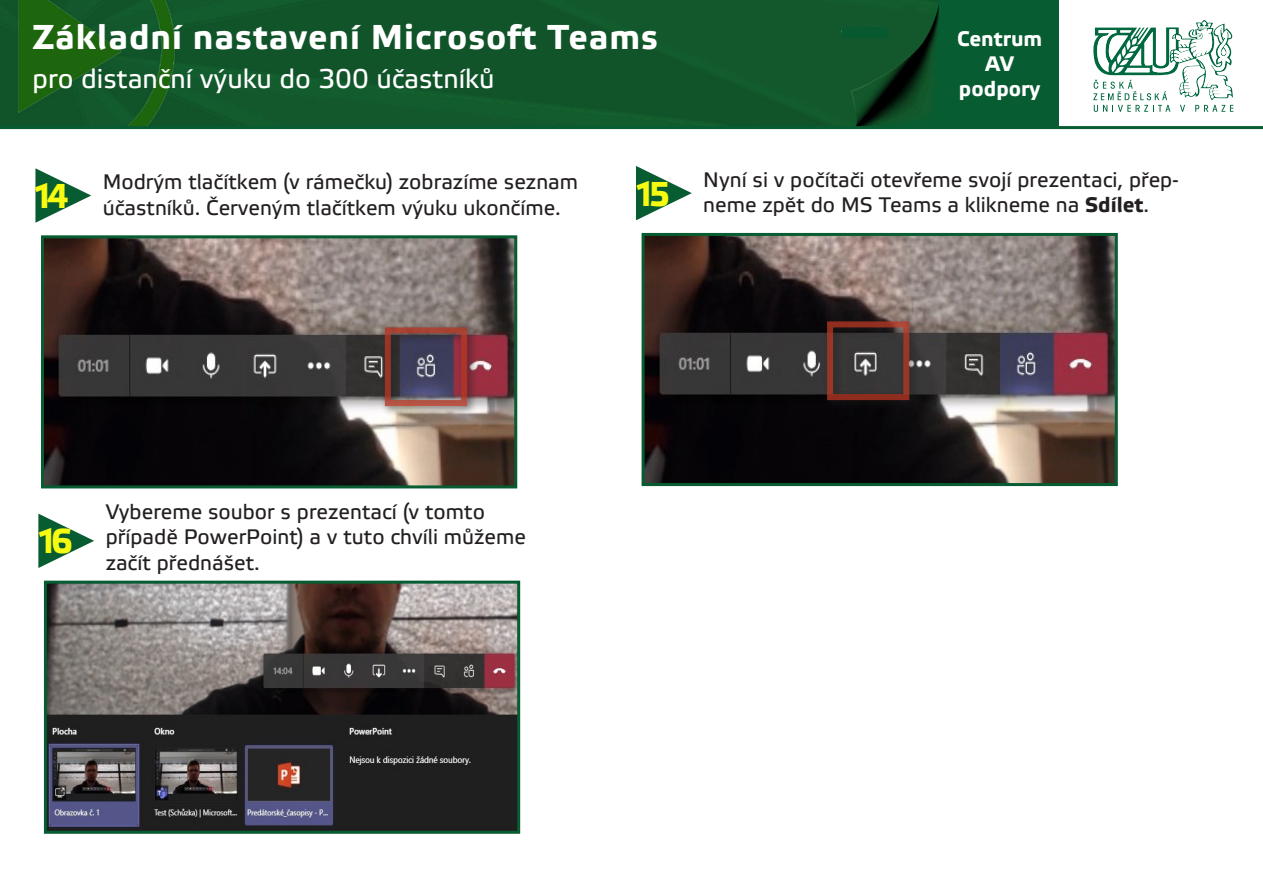
<style>
.page{position:relative;width:1263px;height:893px;background:#fff}
.page>*{position:absolute;margin:0;border:0;box-sizing:border-box;transform-origin:0 0}
.t1{font:700 34.5px "Etelka Text";letter-spacing:.03em;color:#fff}
.t2{font:700 34.5px "Etelka Text";color:#f7fa11}
.t3{font:27px "Etelka Text";color:#fff}
.t4{font:21px/25.2px "Etelka Text";color:#231f20}
.t5{font:700 21px/25.2px "Etelka Text";color:#fff;text-align:center}
.s1{font-weight:700}
</style>
<div class="page">
<img style="left:0;top:0;width:940px;height:126px">
<svg style="left:1093px;top:20px;width:140px;height:92px"></svg>
<div style="left:940px;top:0;width:119px;height:128px;background:#075c31"></div>
<hr style="left:0;top:126px;width:1263px;height:3px;background:#075c31">
<img style="left:45px;top:239px;width:468px;height:245px">
<div style="left:41px;top:235px;width:476px;height:253px;border:3px solid #075c31"></div>
<svg style="left:35px;top:168px;width:56px;height:55px"></svg>
<div style="left:380px;top:322px;width:98px;height:95px;background:#231f20;opacity:.75"></div>
<div style="left:385px;top:327px;width:82px;height:79px;border:6px solid #b13624"></div>
<img style="left:645px;top:237px;width:469px;height:245px">
<div style="left:641px;top:233px;width:477px;height:253px;border:3px solid #075c31"></div>
<svg style="left:636px;top:166px;width:56px;height:54px"></svg>
<div style="left:822px;top:316px;width:98px;height:95px;background:#231f20;opacity:.75"></div>
<div style="left:827px;top:321px;width:82px;height:79px;border:6px solid #b13624"></div>
<img style="left:48px;top:585px;width:468px;height:245px">
<div style="left:44px;top:581px;width:476px;height:253px;border:3px solid #075c31"></div>
<svg style="left:38px;top:514px;width:56px;height:54px"></svg>
<div style="left:842px;top:28px;width:46px;height:10px;background:#095930"></div>
<p class="t1" style="left:33px;top:16px;width:627px">Základní nastavení Microsoft Teams</p>
<p class="t3" style="left:33px;top:62px;width:463px">pro distanční výuku do 300 účastníků</p>
<p class="t2" style="left:33px;top:174px;width:38px">14</p>
<p class="t4" style="left:103px;top:170px;width:477px">Modrým tlačítkem (v rámečku) zobrazíme seznam</p>
<p class="t4" style="left:103px;top:195px;width:460px">účastníků. Červeným tlačítkem výuku ukončíme.</p>
<p class="t2" style="left:634px;top:172px;width:38px">15</p>
<p class="t5" style="left:957px;top:26px;width:87px">Centrum<br>AV podpory</p>
<p class="t4" style="left:703px;top:168px;width:477px">Nyní si v počítači otevřeme svojí prezentaci, přep-</p>
<p class="t4" style="left:703px;top:193px;width:447px">neme zpět do MS Teams a klikneme na <span class="s1">Sdílet</span>.</p>
<p class="t2" style="left:37px;top:519px;width:38px">16</p>
<p class="t4" style="left:106px;top:500px;width:422px">Vybereme soubor s prezentací (v tomto případě PowerPoint) a v tuto chvíli můžeme začít přednášet.</p>
</div>
